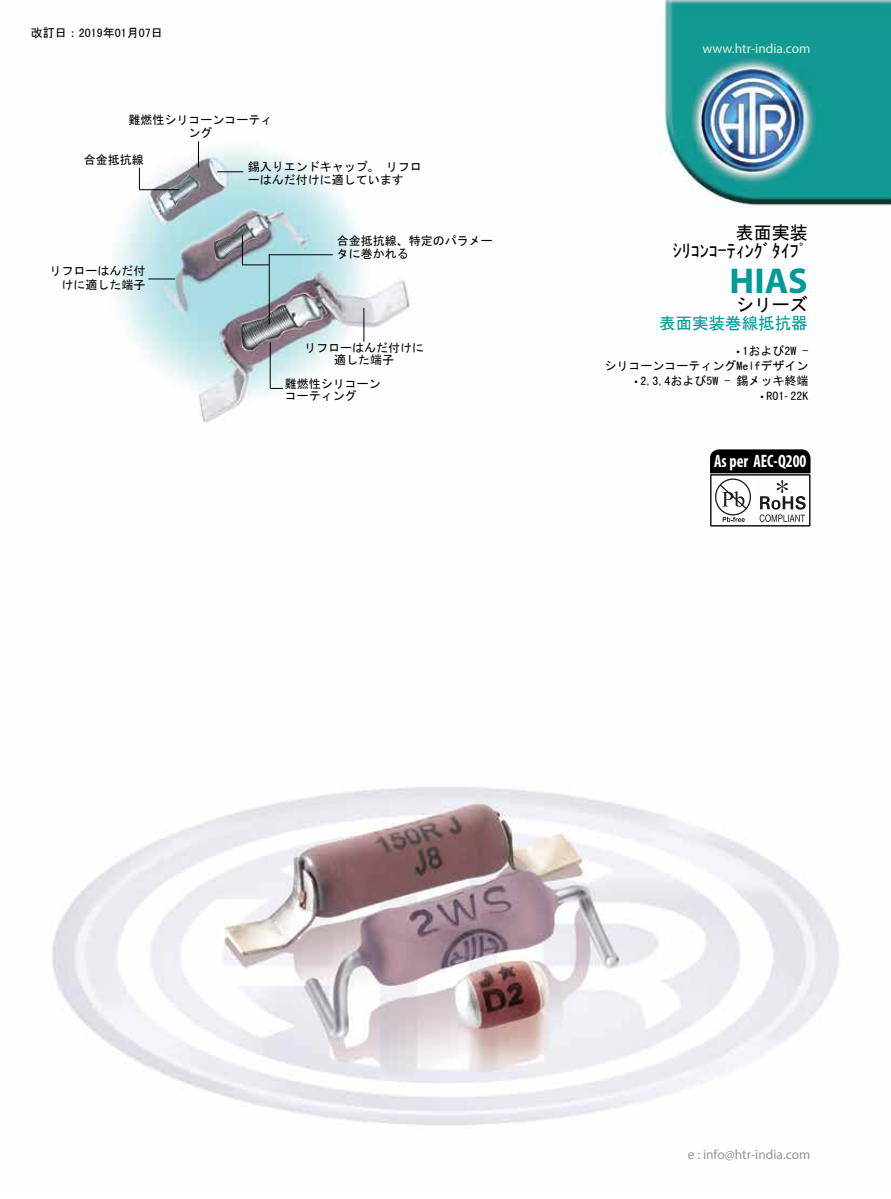
<style>
.page{position:relative;width:891px;height:1199px;background:#fff}
.page>*{position:absolute;margin:0;border:0;box-sizing:border-box;transform-origin:0 0}
.t1{font:700 36px "Myriad Pro";color:#009b98}
.t2{font:18px/18px "MS Gothic";color:#000;text-align:right}
.t3{font:700 condensed 18px "Myriad Pro";color:#fff;scale:.9 1}
.t4{font:16.5px "MS Gothic";color:#009b98}
.t5{font:13.5px "Myriad Pro";color:#939598}
.t6{font:13.5px "Myriad Pro";color:#e4f1de}
.t7{font:12px/13.5px "MS Gothic";color:#000}
.s1{font-family:"Myriad Pro"}
</style>
<div class="page">
<img style="left:52px;top:0;width:839px;height:1126px">
<svg style="left:198px;top:141px;width:1px;height:26px"></svg>
<svg style="left:139px;top:168px;width:1px;height:21px"></svg>
<hr style="left:139px;top:189px;width:40px;height:1px;background:#000">
<hr style="left:242px;top:235px;width:1px;height:30px;background:#000">
<svg style="left:148px;top:279px;width:27px;height:1px"></svg>
<hr style="left:364px;top:308px;width:1px;height:34px;background:#000">
<svg style="left:217px;top:171px;width:26px;height:1px"></svg>
<hr style="left:269px;top:254px;width:1px;height:70px;background:#000">
<hr style="left:269px;top:254px;width:64px;height:1px;background:#000">
<svg style="left:242px;top:264px;width:27px;height:1px"></svg>
<hr style="left:270px;top:343px;width:1px;height:46px;background:#000">
<svg style="left:271px;top:388px;width:12px;height:1px"></svg>
<svg style="left:710px;top:449px;width:101px;height:77px"></svg>
<p class="t7" style="left:31px;top:26px;width:134px">改訂日：2019年01月07日</p>
<p class="t7" style="left:129px;top:113px;width:145px;text-align:center">難燃性シリコーンコーティング</p>
<p class="t7" style="left:248px;top:160px;width:175px;line-height:12.8px">錫入りエンドキャップ。 リフローはんだ付けに適しています</p>
<p class="t7" style="left:84px;top:153px;width:61px">合金抵抗線</p>
<p class="t7" style="left:49px;top:264px;width:98px;text-align:right">リフローはんだ付けに適した端子</p>
<p class="t7" style="left:337px;top:234px;width:157px;line-height:12.8px">合金抵抗線、特定のパラメータに巻かれる</p>
<p class="t7" style="left:304px;top:342px;width:122px;line-height:12px;text-align:center">リフローはんだ付けに適した端子</p>
<p class="t7" style="left:285px;top:377px;width:97px;line-height:12px">難燃性シリコーンコーティング</p>
<p class="t6" style="left:702px;top:40px;width:110px">www.htr-india.com</p>
<h2 class="t2" style="left:673px;top:224px;width:136px">表面実装<br>ｼﾘｺﾝｺｰﾃｨﾝｸﾞﾀｲﾌﾟ</h2>
<h1 class="t1" style="left:730px;top:257px;width:80px">HIAS</h1>
<h2 class="t2" style="left:736px;top:296px;width:73px">シリーズ</h2>
<h3 class="t4" style="left:659px;top:315px;width:150px">表面実装巻線抵抗器</h3>
<p class="t7" style="left:605px;top:343px;width:205px;line-height:15px;text-align:right"><span class="s1">•</span> 1および2W -<br>シリコーンコーティングMelfデザイン</p>
<p class="t7" style="left:635px;top:374px;width:175px"><span class="s1">•</span> 2,3,4および5W - 錫メッキ終端</p>
<p class="t7" style="left:760px;top:389px;width:50px"><span class="s1">•</span> R01<span class="s1">-</span> 22K</p>
<h2 class="t3" style="left:714px;top:449px;width:104px">As per AEC-Q200</h2>
<p class="t5" style="left:688px;top:1146px;width:124px">e : info@htr-india.com</p>
</div>
